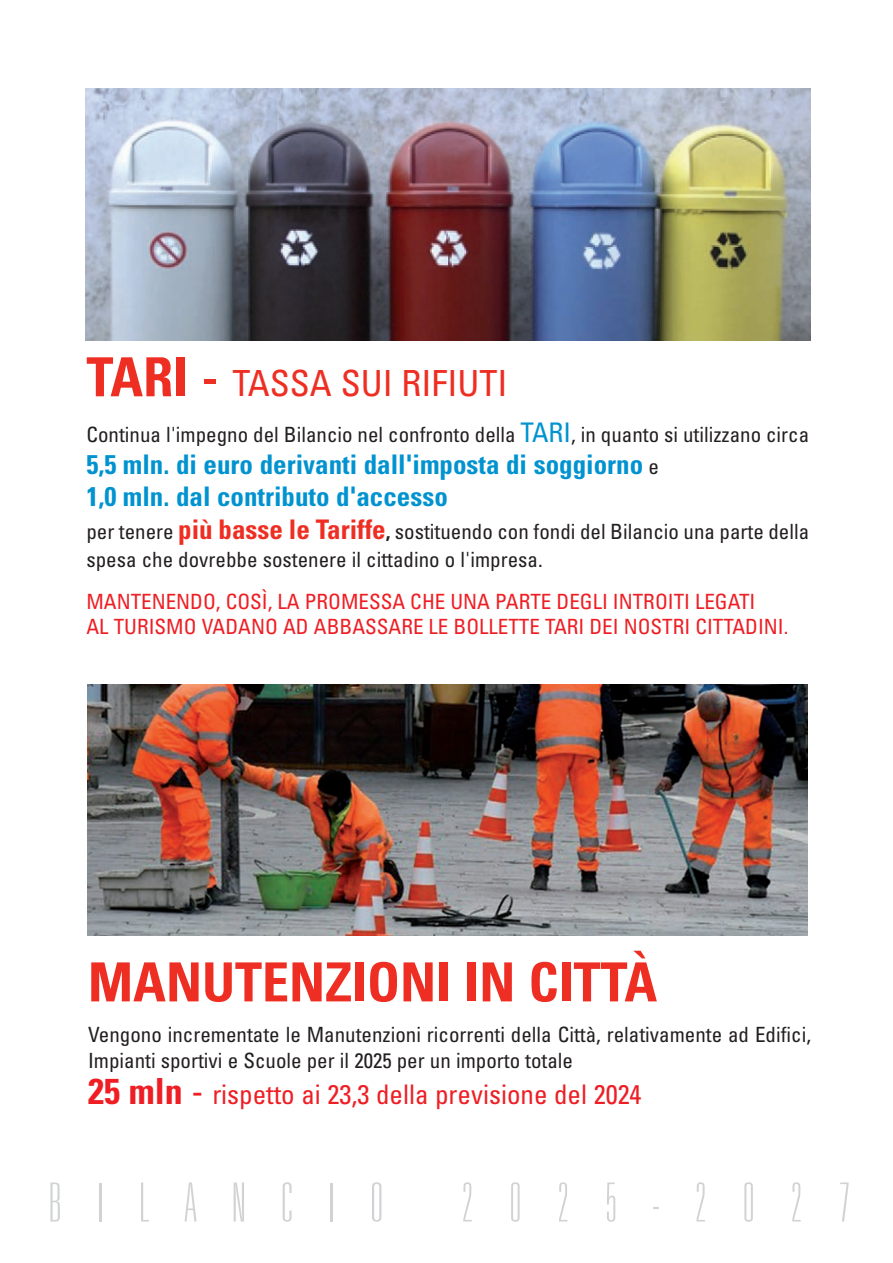
<style>
.page{position:relative;width:893px;height:1263px;background:#fff}
.page>*{position:absolute;margin:0;border:0;box-sizing:border-box;transform-origin:0 0}
.t1{font:700 condensed 54px "Univers LT Std";color:#ee2e22}
.t2{font:100 ultra-condensed 54px "Univers LT Std";letter-spacing:.66em;color:#d1d2d4}
.t3{font:condensed 36px "Univers LT Std";color:#ee2e22}
.t4{font:700 condensed 27px/32.4px "Univers LT Std";color:#0093d0}
.t5{font:condensed 27px "Univers LT Std";color:#ee1e24}
.t6{font:condensed 21px/28px "Univers LT Std";color:#231f20}
.t7{font:condensed 21px/25.2px "Univers LT Std";color:#ee1e24}
.s1{font-weight:700;font-size:54px}
.s2{font-size:54px}
.s3{font-size:27px;color:#0093d0}
.s4{font-weight:400;font-size:21px;color:#231f20}
.s5{font-weight:700;font-size:27px;color:#ee2e22}
.s6{font-weight:700}
.s7{font-weight:700;font-size:36px}
.s8{font-size:36px}
</style>
<div class="page">
<img style="left:86px;top:88px;width:724px;height:252px">
<img style="left:87px;top:685px;width:721px;height:250px">
<h2 class="t3" style="left:86px;top:370px;width:423px"><span class="s1">TARI</span> <span class="s2">-</span> TASSA SUI RIFIUTI</h2>
<p class="t6" style="left:86px;top:422px;width:724px">Continua l'impegno del Bilancio nel confronto della <span class="s3">TARI</span>, in quanto si utilizzano circa</p>
<p class="t4" style="left:86px;top:450px;width:574px">5,5 mln. di euro derivanti dall'imposta di soggiorno <span class="s4">e<br></span>1,0 mln. dal contributo d'accesso</p>
<p class="t6" style="left:86px;top:519px;width:724px">per tenere <span class="s5">più basse le Tariffe</span><span class="s6">,</span> sostituendo con fondi del Bilancio una parte della spesa che dovrebbe sostenere il cittadino o l'impresa.</p>
<p class="t7" style="left:86px;top:590px;width:703px">MANTENENDO, COSÌ, LA PROMESSA CHE UNA PARTE DEGLI INTROITI LEGATI<br>AL TURISMO VADANO AD ABBASSARE LE BOLLETTE TARI DEI NOSTRI CITTADINI.</p>
<h1 class="t1" style="left:88px;top:962px;width:571px">MANUTENZIONI IN CITTÀ</h1>
<p class="t6" style="left:88px;top:1024px;width:724px;line-height:25.2px">Vengono incrementate le Manutenzioni ricorrenti della Città, relativamente ad Edifici,<br>Impianti sportivi e Scuole per il 2025 per un importo totale</p>
<p class="t5" style="left:88px;top:1084px;width:555px"><span class="s7">25 mln</span> <span class="s8">-</span> rispetto ai 23,3 della previsione del 2024</p>
<h1 class="t2" style="left:49px;top:1182px;width:336px">BILANCIO</h1>
<h1 class="t2" style="left:461px;top:1182px;width:390px">2025-2027</h1>
</div>
